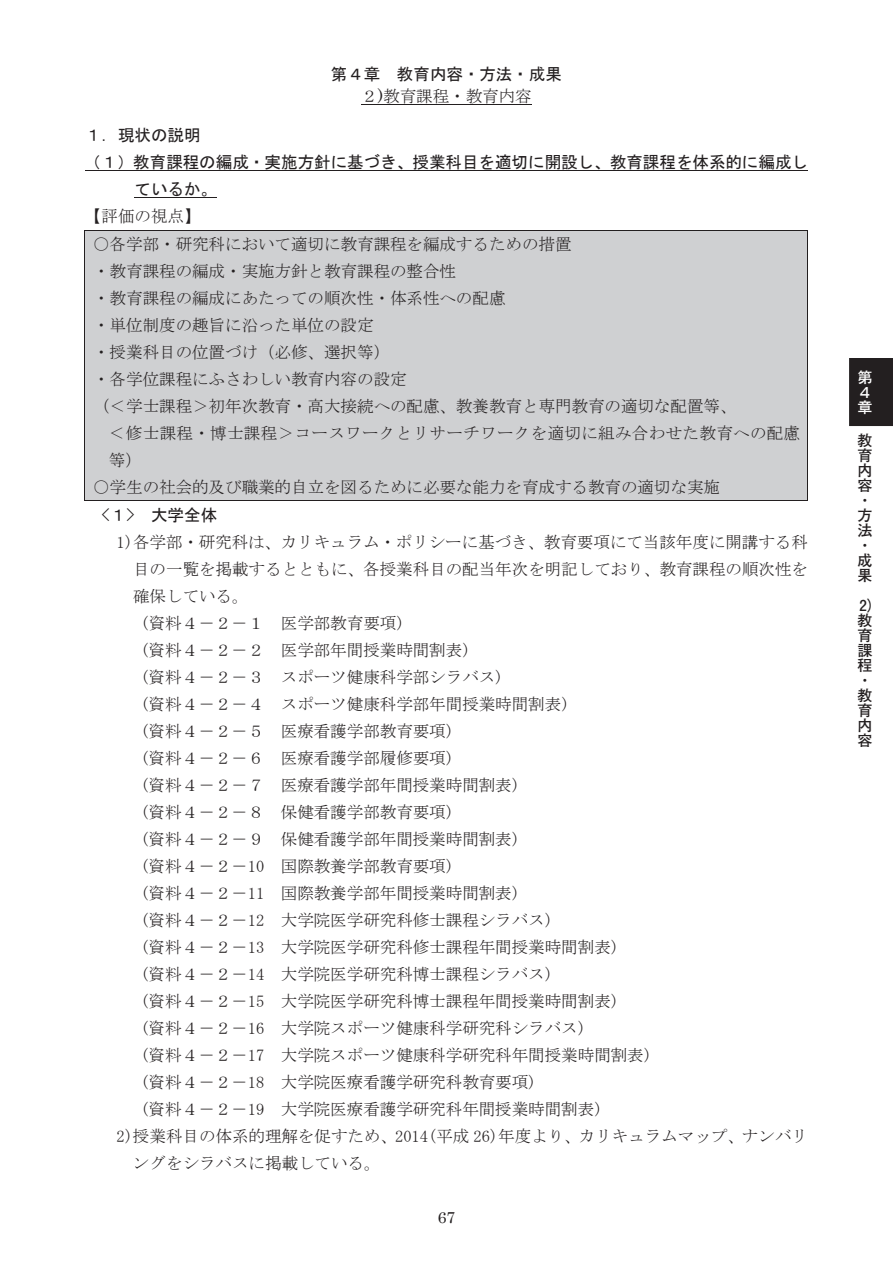
<style>
.page{position:relative;width:893px;height:1263px;background:#fff}
.page>*{position:absolute;margin:0;border:0;box-sizing:border-box;transform-origin:0 0}
.t1{font:16.5px "MS Mincho";color:#231f20}
.t2{font:16.5px "MS Gothic";color:#231f20}
.t3{font:16.5px "MS Mincho";letter-spacing:.02em;color:#231f20}
.t4{font:15.9px "Century";color:#231f20}
.t5{font:15.75px "Century";color:#231f20}
.t6{font:700 15px/15px "Futo Go B101 Pro";color:#231f20}
.t7{font:700 15px/15px "Futo Go B101 Pro";color:#fff}
.s1{font-family:"Century"}
</style>
<div class="page">
<div style="left:849px;top:358px;width:44px;height:68px;background:#231f20"></div>
<hr style="left:361px;top:104px;width:171px;height:1px;background:#231f20">
<hr style="left:85px;top:170px;width:723px;height:1px;background:#231f20">
<hr style="left:134px;top:197px;width:83px;height:1px;background:#231f20">
<div style="left:93px;top:230px;width:707px;height:27px;background:#cfd0d2"></div>
<div style="left:93px;top:257px;width:707px;height:27px;background:#cfd0d2"></div>
<div style="left:93px;top:284px;width:707px;height:27px;background:#cfd0d2"></div>
<div style="left:93px;top:311px;width:707px;height:27px;background:#cfd0d2"></div>
<div style="left:93px;top:338px;width:707px;height:27px;background:#cfd0d2"></div>
<div style="left:93px;top:365px;width:707px;height:27px;background:#cfd0d2"></div>
<div style="left:93px;top:392px;width:707px;height:27px;background:#cfd0d2"></div>
<div style="left:93px;top:419px;width:707px;height:27px;background:#cfd0d2"></div>
<div style="left:93px;top:446px;width:707px;height:27px;background:#cfd0d2"></div>
<div style="left:93px;top:473px;width:707px;height:27px;background:#cfd0d2"></div>
<hr style="left:85px;top:230px;width:722px;height:1px;background:#231f20">
<hr style="left:85px;top:230px;width:1px;height:270px;background:#231f20">
<hr style="left:85px;top:500px;width:722px;height:1px;background:#231f20">
<hr style="left:807px;top:230px;width:1px;height:270px;background:#231f20">
<p class="t2" style="left:331px;top:66px;width:233px">第４章 教育内容・方法・成果</p>
<p class="t1" style="left:361px;top:87px;width:172px">２<span class="s1">)</span>教育課程・教育内容</p>
<p class="t2" style="left:85px;top:127px;width:117px">１．現状の説明</p>
<p class="t2" style="left:84px;top:154px;width:725px">（１）教育課程の編成・実施方針に基づき、授業科目を適切に開設し、教育課程を体系的に編成し</p>
<p class="t2" style="left:134px;top:181px;width:84px">ているか。</p>
<p class="t1" style="left:85px;top:208px;width:117px">【評価の視点】</p>
<p class="t1" style="left:93px;top:236px;width:480px">○各学部・研究科において適切に教育課程を編成するための措置</p>
<p class="t1" style="left:93px;top:263px;width:365px">・教育課程の編成・実施方針と教育課程の整合性</p>
<p class="t1" style="left:93px;top:290px;width:414px">・教育課程の編成にあたっての順次性・体系性への配慮</p>
<p class="t1" style="left:93px;top:317px;width:282px">・単位制度の趣旨に沿った単位の設定</p>
<p class="t1" style="left:93px;top:344px;width:299px">・授業科目の位置づけ（必修、選択等）</p>
<p class="t1" style="left:93px;top:371px;width:315px">・各学位課程にふさわしい教育内容の設定</p>
<p class="t1" style="left:93px;top:398px;width:645px">（＜学士課程＞初年次教育・高大接続への配慮、教養教育と専門教育の適切な配置等、</p>
<p class="t3" style="left:109px;top:425px;width:693px">＜修士課程・博士課程＞コースワークとリサーチワークを適切に組み合わせた教育への配慮</p>
<p class="t1" style="left:109px;top:452px;width:35px">等）</p>
<p class="t1" style="left:93px;top:479px;width:628px">○学生の社会的及び職業的自立を図るために必要な能力を育成する教育の適切な実施</p>
<p class="t2" style="left:102px;top:506px;width:117px">&lt;１&gt; 大学全体</p>
<p class="t1" style="left:116px;top:533px;width:693px">1)各学部・研究科は、カリキュラム・ポリシーに基づき、教育要項にて当該年度に開講する科</p>
<p class="t1" style="left:133px;top:560px;width:676px">目の一覧を掲載するとともに、各授業科目の配当年次を明記しており、教育課程の順次性を</p>
<p class="t1" style="left:133px;top:587px;width:117px">確保している。</p>
<p class="t1" style="left:140px;top:614px;width:266px">(資料４－２－１ 医学部教育要項)</p>
<p class="t1" style="left:140px;top:641px;width:332px">(資料４－２－２ 医学部年間授業時間割表)</p>
<p class="t1" style="left:140px;top:668px;width:365px">(資料４－２－３ スポーツ健康科学部シラバス)</p>
<p class="t1" style="left:140px;top:695px;width:431px">(資料４－２－４ スポーツ健康科学部年間授業時間割表)</p>
<p class="t1" style="left:140px;top:722px;width:315px">(資料４－２－５ 医療看護学部教育要項)</p>
<p class="t1" style="left:140px;top:749px;width:315px">(資料４－２－６ 医療看護学部履修要項)</p>
<p class="t1" style="left:140px;top:776px;width:381px">(資料４－２－７ 医療看護学部年間授業時間割表)</p>
<p class="t1" style="left:140px;top:803px;width:315px">(資料４－２－８ 保健看護学部教育要項)</p>
<p class="t1" style="left:140px;top:830px;width:381px">(資料４－２－９ 保健看護学部年間授業時間割表)</p>
<p class="t1" style="left:140px;top:857px;width:315px">(資料４－２－10 国際教養学部教育要項)</p>
<p class="t1" style="left:140px;top:884px;width:381px">(資料４－２－11 国際教養学部年間授業時間割表)</p>
<p class="t1" style="left:140px;top:911px;width:414px">(資料４－２－12 大学院医学研究科修士課程シラバス)</p>
<p class="t1" style="left:140px;top:938px;width:480px">(資料４－２－13 大学院医学研究科修士課程年間授業時間割表)</p>
<p class="t1" style="left:140px;top:965px;width:414px">(資料４－２－14 大学院医学研究科博士課程シラバス)</p>
<p class="t1" style="left:140px;top:992px;width:480px">(資料４－２－15 大学院医学研究科博士課程年間授業時間割表)</p>
<p class="t1" style="left:140px;top:1019px;width:447px">(資料４－２－16 大学院スポーツ健康科学研究科シラバス)</p>
<p class="t1" style="left:140px;top:1046px;width:513px">(資料４－２－17 大学院スポーツ健康科学研究科年間授業時間割表)</p>
<p class="t1" style="left:140px;top:1073px;width:398px">(資料４－２－18 大学院医療看護学研究科教育要項)</p>
<p class="t1" style="left:140px;top:1100px;width:464px">(資料４－２－19 大学院医療看護学研究科年間授業時間割表)</p>
<p class="t1" style="left:116px;top:1127px;width:693px">2)授業科目の体系的理解を促すため、2014(平成 26)年度より、カリキュラムマップ、ナンバリ</p>
<p class="t1" style="left:133px;top:1154px;width:249px">ングをシラバスに掲載している。</p>
<p class="t5" style="left:438px;top:1204px;width:19px">67</p>
<p class="t4" style="left:442px;top:1206px;width:10px">1</p>
<p class="t7" style="left:858px;top:368px;width:16px">第<br>４章</p>
<p class="t6" style="left:858px;top:431px;width:16px">教育内容・方法・成果</p>
<p class="t6" style="left:858px;top:596px;width:18px">２）教育課程・教育内容</p>
</div>
